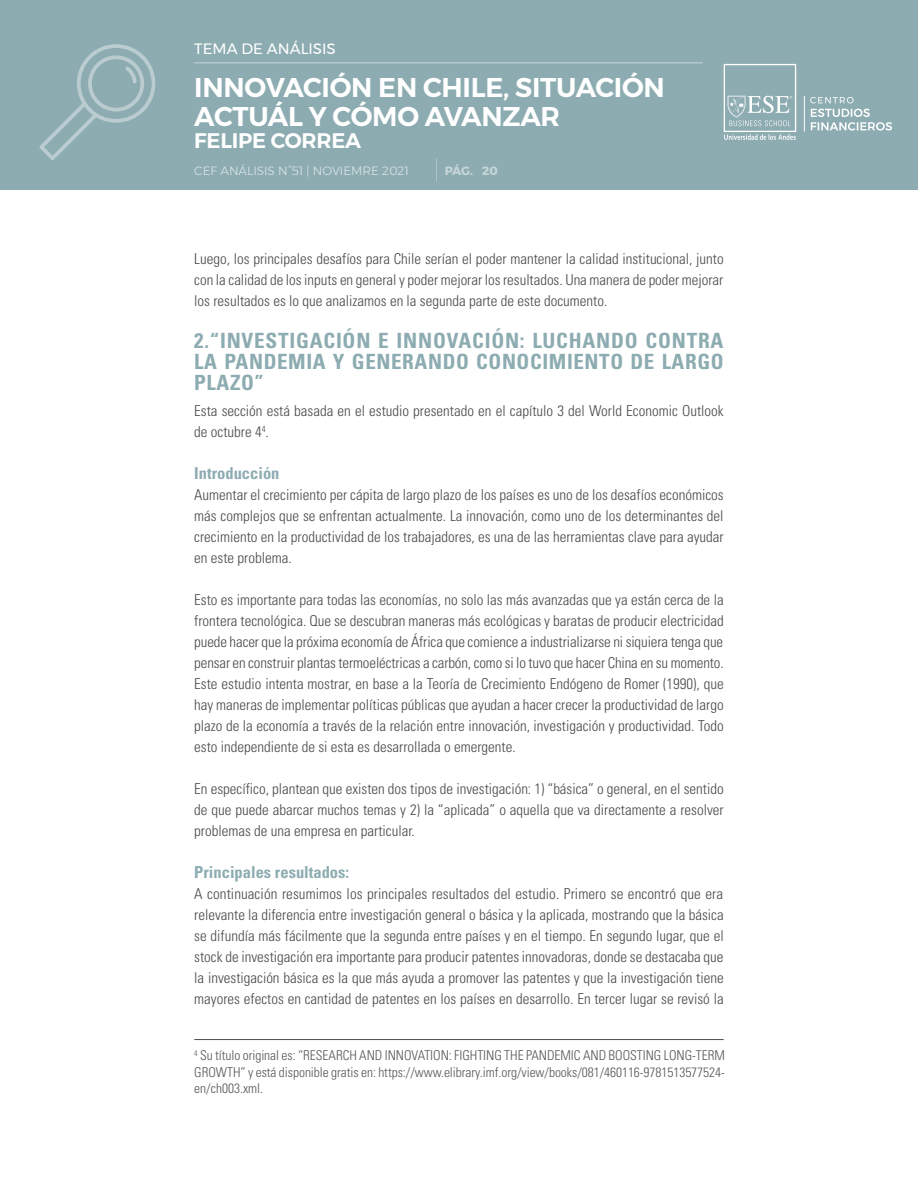
<style>
.page{position:relative;width:918px;height:1188px;background:#fff}
.page>*{position:absolute;margin:0;border:0;box-sizing:border-box;transform-origin:0 0}
.t1{font:600 27px/28.5px "Montserrat";letter-spacing:-.01em;color:#fff}
.t2{font:700 condensed 21px/21px "Univers LT Std";letter-spacing:.03em;color:#8dacb1;text-align:justify}
.t3{font:600 21px "Montserrat";letter-spacing:-.01em;color:#fff}
.t4{font:700 condensed 16.5px "Univers LT Std";color:#8dacb1}
.t5{font:300 condensed 15px/21px "Univers LT Std";color:#4a4a49;text-align:justify}
.t6{font:15px "Montserrat";color:#fff}
.t7{font:300 condensed 13.5px/16.5px "Univers LT Std";color:#575756;text-align:justify}
.t8{font:300 12px "Montserrat";color:#fff}
.t9{font:700 12px "Montserrat";color:#fff}
</style>
<div class="page">
<div style="left:0;top:0;width:918px;height:189px;background:#8dacb1"></div>
<svg style="left:39px;top:44px;width:117px;height:116px"></svg>
<hr style="left:194px;top:1039px;width:530px;height:1px;background:#4d4d4d">
<svg style="left:436px;top:158px;width:1px;height:22px"></svg>
<hr style="left:804px;top:96px;width:1px;height:36px;background:#fff">
<svg style="left:810px;top:97px;width:44px;height:6px"></svg>
<svg style="left:811px;top:109px;width:81px;height:22px"></svg>
<div style="left:724px;top:64px;width:72px;height:68px;border:1px solid #fff"></div>
<svg style="left:728px;top:96px;width:64px;height:30px"></svg>
<svg style="left:724px;top:134px;width:72px;height:6px"></svg>
<hr style="left:194px;top:62px;width:508px;height:1px;background:#fff">
<p class="t6" style="left:194px;top:38px;width:143px">TEMA DE ANÁLISIS</p>
<h1 class="t1" style="left:194px;top:74px;width:472px">INNOVACIÓN EN CHILE, SITUACIÓN<br>ACTUÁL Y CÓMO AVANZAR</h1>
<h2 class="t3" style="left:194px;top:124px;width:168px">FELIPE CORREA</h2>
<p class="t8" style="left:194px;top:162px;width:216px">CEF ANÁLISIS N°51 | NOVIEMRE 2021</p>
<p class="t9" style="left:445px;top:161px;width:55px">PÁG. 20</p>
<p class="t5" style="left:194px;top:249px;width:531px">Luego, los principales desafíos para Chile serían el poder mantener la calidad institucional, junto con la calidad de los inputs en general y poder mejorar los resultados. Una manera de poder mejorar los resultados es lo que analizamos en la segunda parte de este documento.</p>
<h2 class="t2" style="left:194px;top:330px;width:531px">2.“INVESTIGACIÓN E INNOVACIÓN: LUCHANDO CONTRA LA PANDEMIA Y GENERANDO CONOCIMIENTO DE LARGO PLAZO”</h2>
<p class="t5" style="left:194px;top:400px;width:531px">Esta sección está basada en el estudio presentado en el capítulo 3 del World Economic Outlook de octubre 4<sup>4</sup>.</p>
<p class="t4" style="left:194px;top:463px;width:87px">Introducción</p>
<p class="t5" style="left:194px;top:484px;width:531px">Aumentar el crecimiento per cápita de largo plazo de los países es uno de los desafíos económicos más complejos que se enfrentan actualmente. La innovación, como uno de los determinantes del crecimiento en la productividad de los trabajadores, es una de las herramientas clave para ayudar en este problema.</p>
<p class="t5" style="left:194px;top:589px;width:531px">Esto es importante para todas las economías, no solo las más avanzadas que ya están cerca de la frontera tecnológica. Que se descubran maneras más ecológicas y baratas de producir electricidad puede hacer que la próxima economía de África que comience a industrializarse ni siquiera tenga que pensar en construir plantas termoeléctricas a carbón, como si lo tuvo que hacer China en su momento.<br>Este estudio intenta mostrar, en base a la Teoría de Crecimiento Endógeno de Romer (1990), que hay maneras de implementar políticas públicas que ayudan a hacer crecer la productividad de largo plazo de la economía a través de la relación entre innovación, investigación y productividad. Todo esto independiente de si esta es desarrollada o emergente.</p>
<p class="t5" style="left:194px;top:778px;width:531px">En específico, plantean que existen dos tipos de investigación: 1) “básica” o general, en el sentido de que puede abarcar muchos temas y 2) la “aplicada” o aquella que va directamente a resolver problemas de una empresa en particular.</p>
<p class="t4" style="left:194px;top:862px;width:156px">Principales resultados:</p>
<p class="t5" style="left:194px;top:883px;width:531px">A continuación resumimos los principales resultados del estudio. Primero se encontró que era relevante la diferencia entre investigación general o básica y la aplicada, mostrando que la básica se difundía más fácilmente que la segunda entre países y en el tiempo. En segundo lugar, que el stock de investigación era importante para producir patentes innovadoras, donde se destacaba que la investigación básica es la que más ayuda a promover las patentes y que la investigación tiene mayores efectos en cantidad de patentes en los países en desarrollo. En tercer lugar se revisó la</p>
<p class="t7" style="left:194px;top:1047px;width:532px"><sup>4</sup> Su título original es: “RESEARCH AND INNOVATION: FIGHTING THE PANDEMIC AND BOOSTING LONG-TERM GROWTH” y está disponible gratis en: https://www.elibrary.imf.org/view/books/081/460116-9781513577524- en/ch003.xml.</p>
</div>
